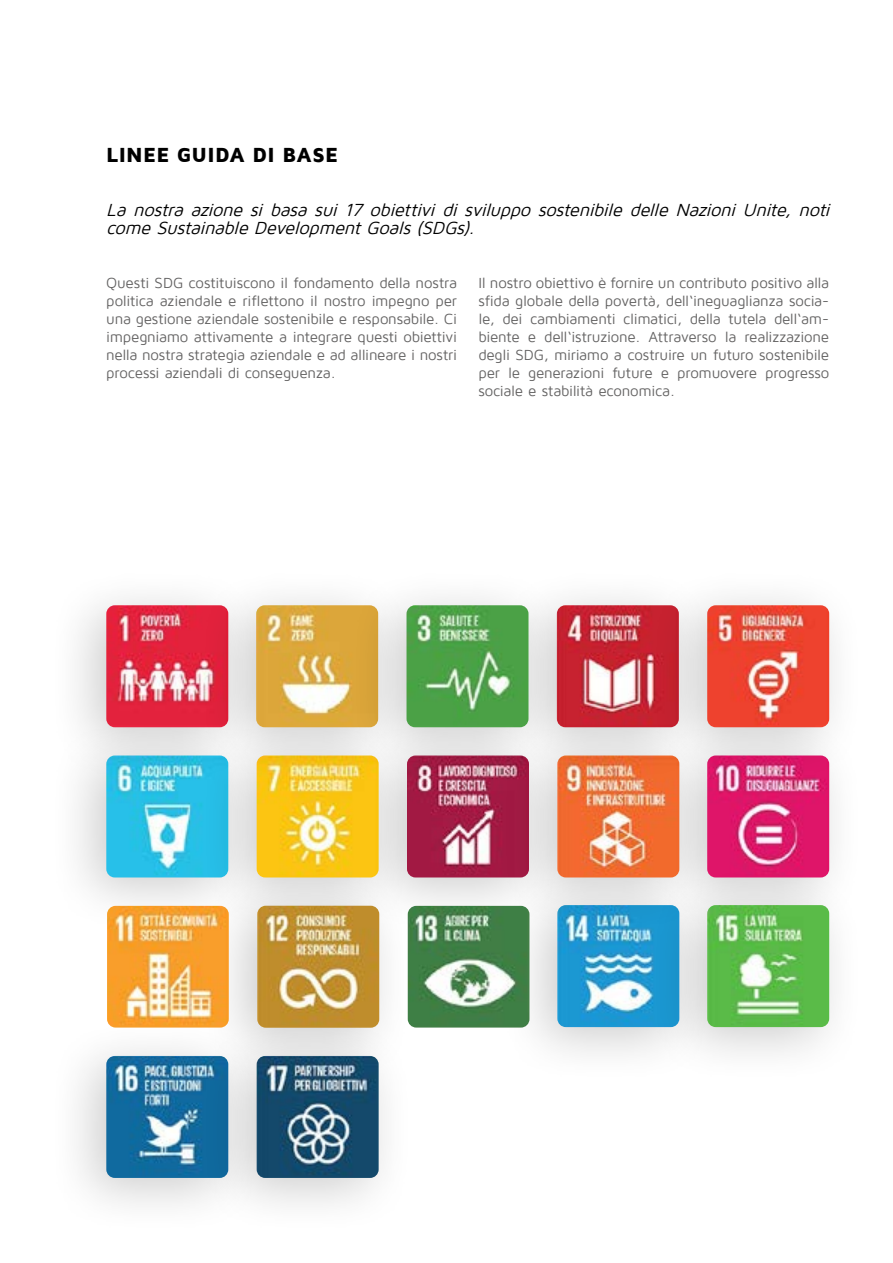
<style>
.page{position:relative;width:893px;height:1263px;background:#fff}
.page>*{position:absolute;margin:0;border:0;box-sizing:border-box;transform-origin:0 0}
.t1{font:900 21px "Maven Pro";letter-spacing:.015em;color:#000}
.t2{font:italic 18px/18px "Maven Pro";color:#000}
.t3{font:15px/18px "Maven Pro";letter-spacing:-.015em;color:#646363;text-align:justify}
</style>
<div class="page">
<div style="left:47px;top:717px;width:218px;height:218px;background:#000;opacity:.2"></div>
<img style="left:106px;top:785px;width:92px;height:92px">
<div style="left:648px;top:717px;width:218px;height:218px;background:#fbfbfb"></div>
<img style="left:716px;top:785px;width:113px;height:82px">
<div style="left:498px;top:867px;width:218px;height:217px;background:#000;opacity:.2"></div>
<img style="left:557px;top:935px;width:91px;height:92px">
<div style="left:348px;top:717px;width:218px;height:218px;background:#000;opacity:.2"></div>
<img style="left:415px;top:785px;width:83px;height:92px">
<div style="left:198px;top:717px;width:217px;height:218px;background:#000;opacity:.2"></div>
<img style="left:257px;top:785px;width:122px;height:83px">
<div style="left:47px;top:567px;width:218px;height:218px;background:#000;opacity:.2"></div>
<img style="left:106px;top:605px;width:91px;height:122px">
<div style="left:498px;top:717px;width:218px;height:218px;background:#000;opacity:.2"></div>
<img style="left:557px;top:785px;width:122px;height:92px">
<div style="left:197px;top:567px;width:218px;height:218px;background:#000;opacity:.2"></div>
<img style="left:256px;top:605px;width:92px;height:122px">
<div style="left:498px;top:567px;width:217px;height:218px;background:#000;opacity:.2"></div>
<img style="left:565px;top:605px;width:83px;height:122px">
<div style="left:348px;top:567px;width:217px;height:218px;background:#000;opacity:.2"></div>
<img style="left:406px;top:605px;width:122px;height:122px">
<div style="left:648px;top:567px;width:218px;height:218px;background:#000;opacity:.2"></div>
<img style="left:707px;top:605px;width:122px;height:122px">
<div style="left:198px;top:868px;width:218px;height:217px;background:#000;opacity:.2"></div>
<img style="left:257px;top:906px;width:122px;height:112px">
<img style="left:107px;top:906px;width:122px;height:112px">
<div style="left:648px;top:867px;width:218px;height:217px;background:#000;opacity:.2"></div>
<img style="left:707px;top:905px;width:122px;height:122px">
<img style="left:408px;top:906px;width:121px;height:121px">
<div style="left:47px;top:1018px;width:218px;height:217px;background:#000;opacity:.2"></div>
<img style="left:106px;top:1056px;width:92px;height:122px">
<div style="left:198px;top:1018px;width:217px;height:217px;background:#000;opacity:.2"></div>
<img style="left:257px;top:1056px;width:122px;height:122px">
<h1 class="t1" style="left:106px;top:144px;width:233px">LINEE GUIDA DI BASE</h1>
<p class="t2" style="left:106px;top:201px;width:730px">La nostra azione si basa sui 17 obiettivi di sviluppo sostenibile delle Nazioni Unite, noti come Sustainable DevelopmentGoals(SDGs).</p>
<p class="t3" style="left:106px;top:274px;width:352px">Questi SDG costituiscono il fondamento della nostra politica aziendale e riflettono il nostro impegno per una gestione aziendale sostenibile e responsabile. Ci impegniamo attivamente a integrare questi obiettivi nella nostra strategia aziendale e ad allineare i nostri processi aziendali di conseguenza.</p>
<p class="t3" style="left:478px;top:274px;width:352px">Il nostro obiettivo è fornire un contributo positivo alla sfida globale della povertà, dell‘ineguaglianza socia&shy;le, dei cambiamenti climatici, della tutela dell‘am&shy;biente e dell‘istruzione. Attraverso la realizzazione degli SDG, miriamo a costruire un futuro sostenibile per le generazioni future e promuovere progresso sociale e stabilità economica.</p>
</div>
